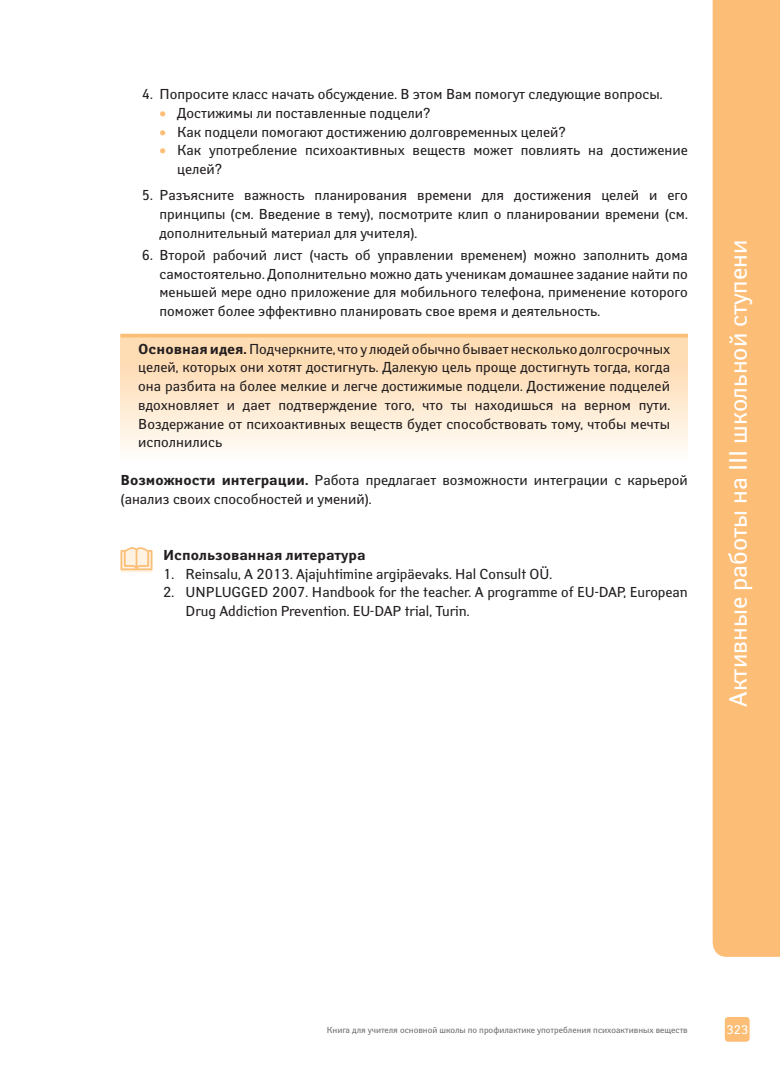
<style>
.page{position:relative;width:780px;height:1088px;background:#fff}
.page>*{position:absolute;margin:0;border:0;box-sizing:border-box;transform-origin:0 0}
.t1{font:25px "Yanus";color:#fff}
.t2{font:14.38px/18.8px "Yanus";color:#231f20}
.t3{font:700 14.38px "Yanus";color:#231f20}
.t4{font:12.5px "Yanus";color:#fff}
.t5{font:8.75px "Yanus";color:#6c6d70}
.s1{color:#fcbe76}
.s2{font-weight:700}
</style>
<div class="page">
<div style="left:724px;top:1017px;width:25px;height:25px;background:#fcbe76;border-radius:3px"></div>
<div style="left:712px;top:0;width:68px;height:957px;background:#fcbe76"></div>
<div style="left:120px;top:334px;width:567px;height:127px;background:linear-gradient(to bottom,#fed5a6,#fefcf8)"></div>
<hr style="left:121px;top:334px;width:566px;height:3px;background:#fcbe76">
<svg style="left:120px;top:547px;width:32px;height:25px"></svg>
<p class="t2" style="left:142px;top:85px;width:522px">4. Попросите класс начать обсуждение. В этом Вам помогут следующие вопросы.</p>
<p class="t2" style="left:159px;top:104px;width:272px"><span class="s1">•</span> Достижимы ли поставленные подцели?</p>
<p class="t2" style="left:159px;top:122px;width:408px"><span class="s1">•</span> Как подцели помогают достижению долговременных целей?</p>
<p class="t2" style="left:177px;top:141px;width:512px;text-indent:-18px"><span class="s1">•</span> Как употребление психоактивных веществ может повлиять на достижение целей?</p>
<p class="t2" style="left:159px;top:186px;width:529px;text-align:justify;text-indent:-18px">5. Разъясните важность планирования времени для достижения целей и его принципы (см. Введение в тему), посмотрите клип о планировании времени (см. дополнительный материал для учителя).</p>
<p class="t2" style="left:159px;top:245px;width:530px;text-align:justify;text-indent:-18px">6. Второй рабочий лист (часть об управлении временем) можно заполнить дома самостоятельно. Дополнительно можно дать ученикам домашнее задание найти по меньшей мере одно приложение для мобильного телефона, применение которого поможет более эффективно планировать свое время и деятельность.</p>
<p class="t2" style="left:138px;top:339px;width:533px;text-align:justify"><span class="s2">Основная идея.</span> Подчеркните, что у людей обычно бывает несколько долгосрочных целей, которых они хотят достигнуть. Далекую цель проще достигнуть тогда, когда она разбита на более мелкие и легче достижимые подцели. Достижение подцелей вдохновляет и дает подтверждение того, что ты находишься на верном пути.<br>Воздержание от психоактивных веществ будет способствовать тому, чтобы мечты исполнились</p>
<p class="t2" style="left:120px;top:470px;width:568px"><span class="s2">Возможности интеграции.</span> Работа предлагает возможности интеграции с карьерой (анализ своих способностей и умений).</p>
<p class="t3" style="left:163px;top:546px;width:204px">Использованная литература</p>
<p class="t2" style="left:163px;top:564px;width:390px">1. Reinsalu, A 2013. Ajajuhtimine argipäevaks. Hal Consult OÜ.</p>
<p class="t2" style="left:185px;top:583px;width:503px;text-indent:-22px">2. UNPLUGGED 2007. Handbook for the teacher. A programme of EU-DAP, European<br>Drug Addiction Prevention. EU-DAP trial, Turin.</p>
<h1 class="t1" style="left:722px;top:707px;width:468px;rotate:-90deg">Активные работы на III школьной ступени</h1>
<p class="t5" style="left:327px;top:1024px;width:362px">Книга для учителя основной школы по профилактике употребления психоактивных веществ</p>
<p class="t4" style="left:726px;top:1022px;width:23px">323</p>
</div>
